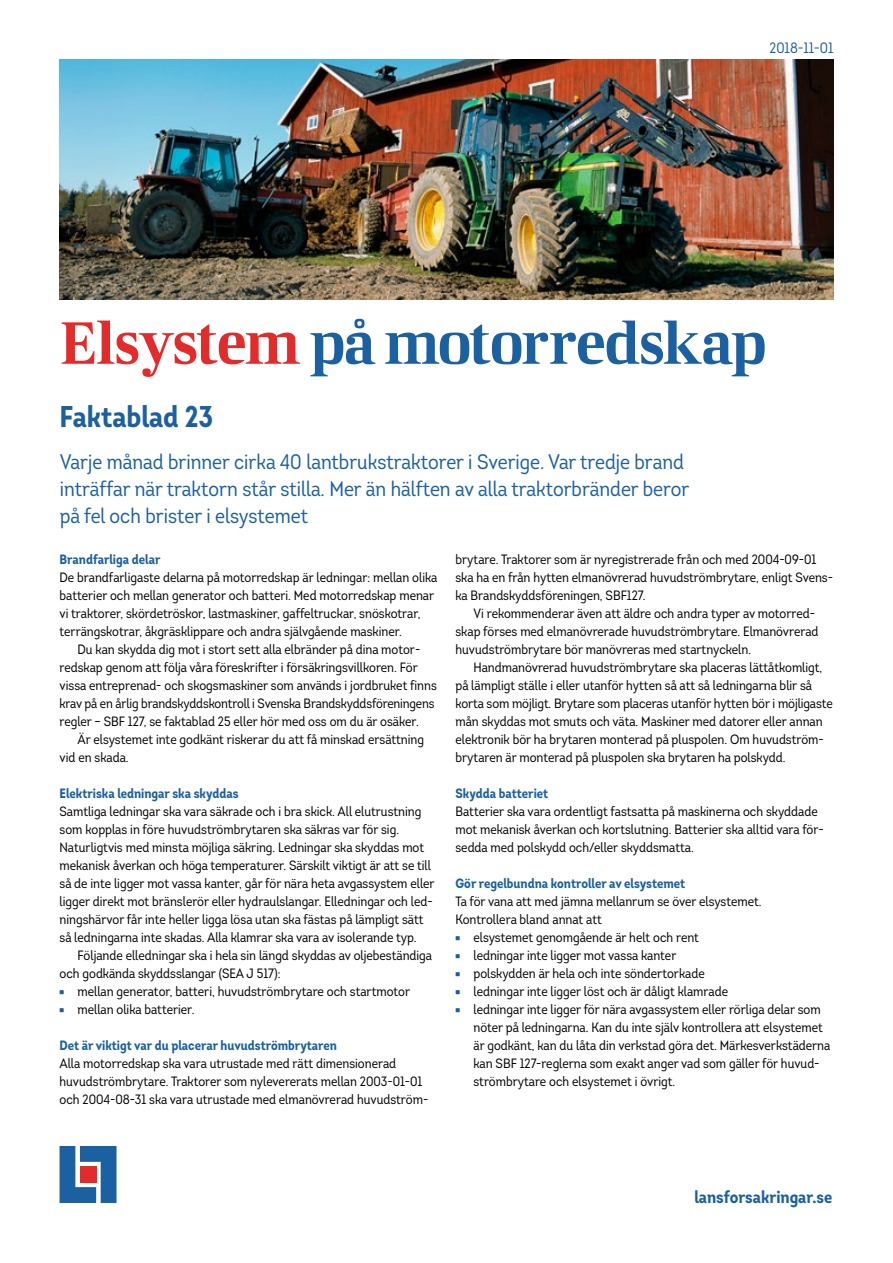
<style>
.page{position:relative;width:893px;height:1263px;background:#fff}
.page>*{position:absolute;margin:0;border:0;box-sizing:border-box;transform-origin:0 0}
.t1{font:60px "LF Rubrik";letter-spacing:-.02em;color:#1b60a0}
.t2{font:700 30px "Intro Cond";color:#1b60a0}
.t3{font:21px/27px "Intro Cond";color:#1b60a0}
.t4{font:700 17.4px "Intro Cond";color:#1b60a0}
.t5{font:15px "Intro Cond";color:#1b60a0}
.t6{font:13.5px/18px "Intro Cond";color:#000}
.t7{font:700 13.5px "Intro Cond";color:#1b60a0}
.s1{color:#e42b2b}
.s2{font-family:"LF Rubrik";color:#1b60a0}
</style>
<div class="page">
<svg style="left:60px;top:1146px;width:57px;height:57px"></svg>
<div style="left:80px;top:1166px;width:16px;height:16px;background:#e42b2b"></div>
<img style="left:60px;top:60px;width:773px;height:240px">
<p class="t5" style="left:769px;top:39px;width:65px">2018-11-01</p>
<h1 class="t1" style="left:60px;top:306px;width:708px"><span class="s1">Elsystem</span> på motorredskap</h1>
<h2 class="t2" style="left:60px;top:397px;width:155px">Faktablad 23</h2>
<h3 class="t3" style="left:60px;top:448px;width:631px">Varje månad brinner cirka 40 lantbrukstraktorer i Sverige. Var tredje brand inträffar när traktorn står stilla. Mer än hälften av alla traktorbränder beror på fel och brister i elsystemet</h3>
<p class="t7" style="left:60px;top:550px;width:102px">Brandfarliga delar</p>
<p class="t6" style="left:60px;top:568px;width:379px">De brandfarligaste delarna på motorredskap är ledningar: mellan olika batterier och mellan generator och batteri. Med motorredskap menar vi traktorer, skördetröskor, lastmaskiner, gaffeltruckar, snöskotrar, terrängskotrar, åkgräsklippare och andra självgående maskiner.</p>
<p class="t6" style="left:60px;top:640px;width:379px;text-indent:18px">Du kan skydda dig mot i stort sett alla elbränder på dina motor&shy;redskap genom att följa våra föreskrifter i försäkringsvillkoren. För vissa entreprenad- och skogsmaskiner som används i jordbruket finns krav på en årlig brandskyddskontroll i Svenska Brandskyddsföreningens regler – SBF 127, se faktablad 25 eller hör med oss om du är osäker.</p>
<p class="t6" style="left:60px;top:730px;width:366px;text-indent:18px">Är elsystemet inte godkänt riskerar du att få minskad ersättning vid en skada.</p>
<p class="t7" style="left:60px;top:784px;width:181px">Elektriska ledningar ska skyddas</p>
<p class="t6" style="left:60px;top:802px;width:377px">Samtliga ledningar ska vara säkrade och i bra skick. All elutrustning som kopplas in före huvudströmbrytaren ska säkras var för sig.<br>Naturligtvis med minsta möjliga säkring. Ledningar ska skyddas mot mekanisk åverkan och höga temperaturer. Särskilt viktigt är att se till så de inte ligger mot vassa kanter, går för nära heta avgassystem eller ligger direkt mot bränslerör eller hydraulslangar. Elledningar och led&shy;ningshärvor får inte heller ligga lösa utan ska fästas på lämpligt sätt så ledningarna inte skadas. Alla klamrar ska vara av isolerande typ.</p>
<p class="t6" style="left:60px;top:946px;width:374px;text-indent:18px">Följande elledningar ska i hela sin längd skyddas av oljebeständiga och godkända skyddsslangar (SEA J 517):</p>
<p class="t6" style="left:60px;top:982px;width:352px"><span class="s2">•</span> mellan generator, batteri, huvudströmbrytare och startmotor</p>
<p class="t6" style="left:60px;top:1000px;width:136px"><span class="s2">•</span> mellan olika batterier.</p>
<p class="t7" style="left:60px;top:1036px;width:279px">Det är viktigt var du placerar huvudströmbrytaren</p>
<p class="t6" style="left:60px;top:1054px;width:370px">Alla motorredskap ska vara utrustade med rätt dimensionerad huvudströmbrytare. Traktorer som nylevererats mellan 2003-01-01 och 2004-08-31 ska vara utrustade med elmanövrerad huvudström-</p>
<p class="t6" style="left:455px;top:550px;width:379px">brytare. Traktorer som är nyregistrerade från och med 2004-09-01 ska ha en från hytten elmanövrerad huvudströmbrytare, enligt Svens&shy;ka Brandskyddsföreningen, SBF127.</p>
<p class="t6" style="left:455px;top:604px;width:365px;text-indent:18px">Vi rekommenderar även att äldre och andra typer av motorred&shy;skap förses med elmanövrerade huvudströmbrytare. Elmanövrerad huvudströmbrytare bör manövreras med startnyckeln.</p>
<p class="t6" style="left:455px;top:658px;width:379px;text-indent:18px">Handmanövrerad huvudströmbrytare ska placeras lättåtkomligt, på lämpligt ställe i eller utanför hytten så att så ledningarna blir så korta som möjligt. Brytare som placeras utanför hytten bör i möjligaste mån skyddas mot smuts och väta. Maskiner med datorer eller annan elektronik bör ha brytaren monterad på pluspolen. Om huvudström&shy;brytaren är monterad på pluspolen ska brytaren ha polskydd.</p>
<p class="t7" style="left:455px;top:784px;width:94px">Skydda batteriet</p>
<p class="t6" style="left:455px;top:802px;width:370px">Batterier ska vara ordentligt fastsatta på maskinerna och skyddade mot mekanisk åverkan och kortslutning. Batterier ska alltid vara för&shy;sedda med polskydd och/eller skyddsmatta.</p>
<p class="t7" style="left:455px;top:874px;width:231px">Gör regelbundna kontroller av elsystemet</p>
<p class="t6" style="left:455px;top:892px;width:308px">Ta för vana att med jämna mellanrum se över elsystemet.<br>Kontrollera bland annat att</p>
<p class="t6" style="left:455px;top:928px;width:245px"><span class="s2">•</span> elsystemet genomgående är helt och rent</p>
<p class="t6" style="left:455px;top:946px;width:222px"><span class="s2">•</span> ledningar inte ligger mot vassa kanter</p>
<p class="t6" style="left:455px;top:964px;width:251px"><span class="s2">•</span> polskydden är hela och inte söndertorkade</p>
<p class="t6" style="left:455px;top:982px;width:274px"><span class="s2">•</span> ledningar inte ligger löst och är dåligt klamrade</p>
<p class="t6" style="left:473px;top:1000px;width:358px;text-indent:-18px"><span class="s2">•</span> ledningar inte ligger för nära avgassystem eller rörliga delar som nöter på ledningarna. Kan du inte själv kontrollera att elsystemet är godkänt, kan du låta din verkstad göra det. Märkesverkstäderna kan SBF 127-reglerna som exakt anger vad som gäller för huvud&shy;strömbrytare och elsystemet i övrigt.</p>
<p class="t4" style="left:694px;top:1186px;width:139px">lansforsakringar.se</p>
</div>
